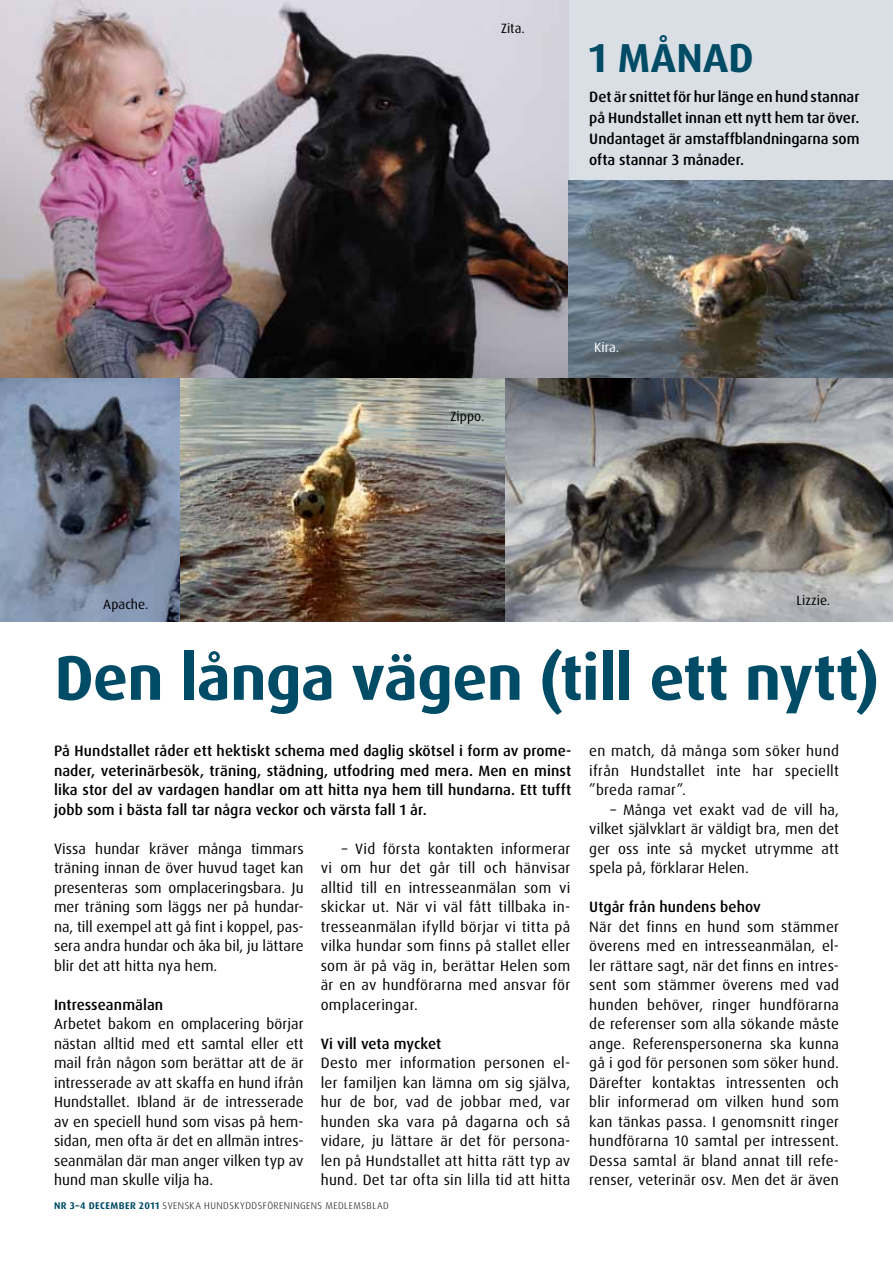
<style>
.page{position:relative;width:893px;height:1263px;background:#fff}
.page>*{position:absolute;margin:0;border:0;box-sizing:border-box;transform-origin:0 0}
.t1{font:700 63px "Dax Pro";letter-spacing:-.015em;color:#004c66}
.t2{font:700 40.5px "Dax Pro";letter-spacing:.005em;color:#004c66}
.t3{font:15px/19.5px "Dax Pro";letter-spacing:.01em;color:#000;text-align:justify}
.t4{font:500 15px/21px "Dax Pro";letter-spacing:.005em;color:#000;text-align:justify}
.t5{font:13.5px "Dax Pro";color:#000}
.t6{font:13.5px "Dax Pro";color:#fff}
.t7{font:300 9.75px "Dax Pro";letter-spacing:.05em;color:#000}
.s1{font-weight:700;color:#004c66}
</style>
<div class="page">
<div style="left:0;top:0;width:893px;height:620px;background:#dadfe5"></div>
<img style="left:0;top:0;width:569px;height:378px">
<img style="left:0;top:378px;width:476px;height:243px">
<img style="left:568px;top:181px;width:325px;height:197px">
<img style="left:476px;top:378px;width:416px;height:243px">
<p class="t5" style="left:103px;top:595px;width:47px">Apache.</p>
<p class="t5" style="left:501px;top:19px;width:25px">Zita.</p>
<h2 class="t2" style="left:589px;top:32px;width:166px">1 MÅNAD</h2>
<p class="t4" style="left:589px;top:86px;width:272px">Det är snittet för hur länge en hund stannar på Hundstallet innan ett nytt hem tar över.<br>Undantaget är amstaffblandningarna som ofta stannar 3 månader.</p>
<p class="t5" style="left:451px;top:408px;width:35px">Zippo.</p>
<p class="t6" style="left:594px;top:339px;width:27px">Kira.</p>
<p class="t5" style="left:796px;top:591px;width:35px">Lizzie.</p>
<h1 class="t1" style="left:55px;top:637px;width:826px">Den långa vägen (till ett nytt)</h1>
<p class="t4" style="left:54px;top:741px;width:519px;line-height:19.5px">På Hundstallet råder ett hektiskt schema med daglig skötsel i form av prome&shy;nader, veterinärbesök, träning, städning, utfodring med mera. Men en minst lika stor del av vardagen handlar om att hitta nya hem till hundarna. Ett tufft jobb som i bästa fall tar några veckor och värsta fall 1 år.</p>
<p class="t3" style="left:54px;top:839px;width:251px">Vissa hundar kräver många timmars träning innan de över huvud taget kan presenteras som omplaceringsbara. Ju mer träning som läggs ner på hundar&shy;na, till exempel att gå fint i koppel, pas&shy;sera andra hundar och åka bil, ju lättare blir det att hitta nya hem.</p>
<p class="t4" style="left:54px;top:994px;width:111px">Intresseanmälan</p>
<p class="t3" style="left:54px;top:1014px;width:251px">Arbetet bakom en omplacering börjar nästan alltid med ett samtal eller ett mail från någon som berättar att de är intresserade av att skaffa en hund ifrån Hundstallet. Ibland är de intresserade av en speciell hund som visas på hem&shy;sidan, men ofta är det en allmän intres&shy;seanmälan där man anger vilken typ av hund man skulle vilja ha.</p>
<p class="t3" style="left:321px;top:839px;width:251px;text-indent:21px">– Vid första kontakten informerar vi om hur det går till och hänvisar alltid till en intresseanmälan som vi skickar ut. När vi väl fått tillbaka in&shy;tresseanmälan ifylld börjar vi titta på vilka hundar som finns på stallet eller som är på väg in, berättar Helen som är en av hundförarna med ansvar för omplaceringar.</p>
<p class="t4" style="left:321px;top:1033px;width:122px">Vi vill veta mycket</p>
<p class="t3" style="left:321px;top:1053px;width:251px">Desto mer information personen el&shy;ler familjen kan lämna om sig själva, hur de bor, vad de jobbar med, var hunden ska vara på dagarna och så vidare, ju lättare är det för persona&shy;len på Hundstallet att hitta rätt typ av hund. Det tar ofta sin lilla tid att hitta</p>
<p class="t7" style="left:54px;top:1199px;width:336px"><span class="s1">NR 3–4 DECEMBER 2011</span> SVENSKA HUNDSKYDDSFÖRENINGENS MEDLEMSBLAD</p>
<p class="t3" style="left:589px;top:741px;width:251px">en match, då många som söker hund ifrån Hundstallet inte har speciellt ”breda ramar”.</p>
<p class="t3" style="left:589px;top:800px;width:251px;text-indent:21px">– Många vet exakt vad de vill ha, vilket självklart är väldigt bra, men det ger oss inte så mycket utrymme att spela på, förklarar Helen.</p>
<p class="t4" style="left:589px;top:896px;width:173px">Utgår från hundens behov</p>
<p class="t3" style="left:589px;top:917px;width:251px">När det finns en hund som stämmer överens med en intresseanmälan, el&shy;ler rättare sagt, när det finns en intres&shy;sent som stämmer överens med vad hunden behöver, ringer hundförarna de referenser som alla sökande måste ange. Referenspersonerna ska kunna gå i god för personen som söker hund.<br>Därefter kontaktas intressenten och blir informerad om vilken hund som kan tänkas passa. I genomsnitt ringer hundförarna 10 samtal per intressent.<br>Dessa samtal är bland annat till refe&shy;renser, veterinär osv. Men det är även</p>
</div>
